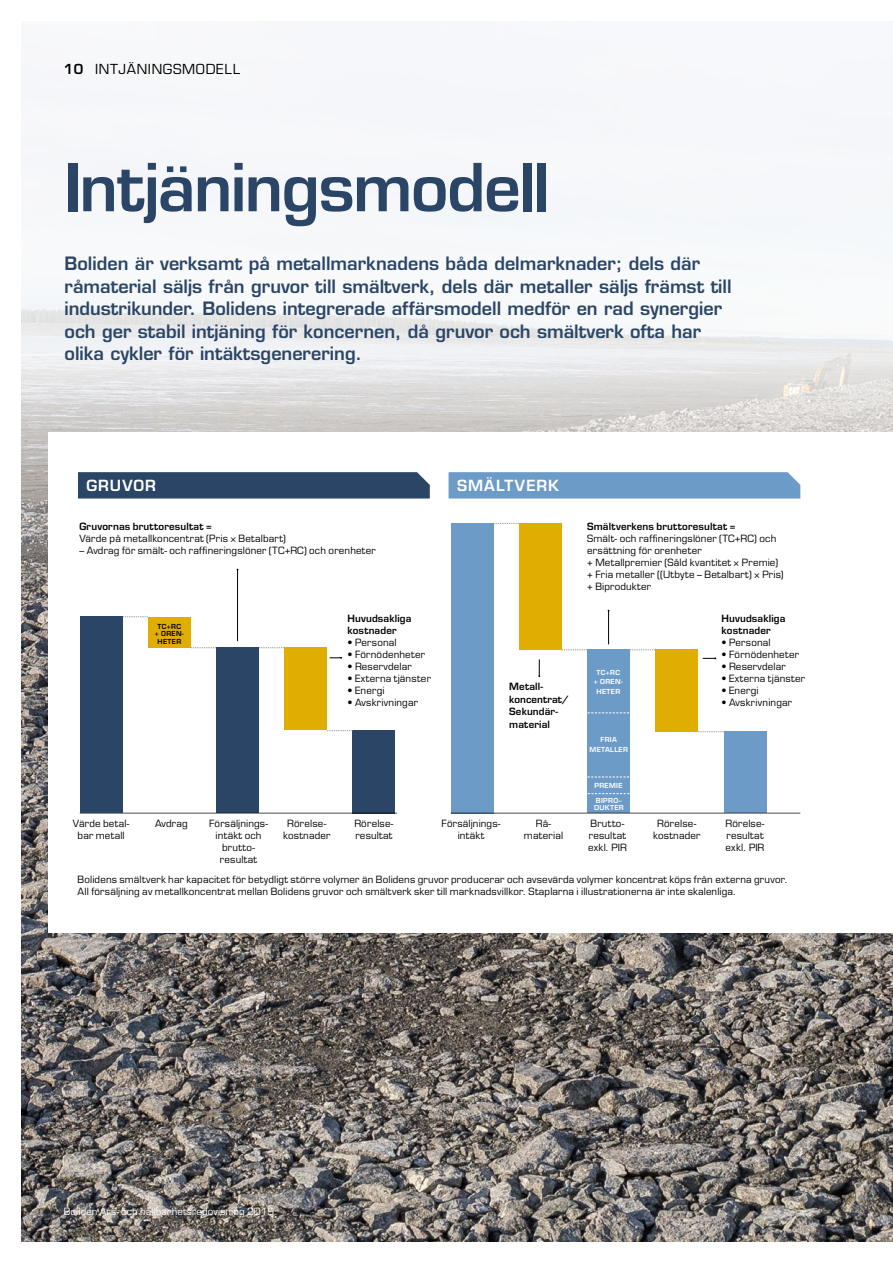
<style>
.page{position:relative;width:893px;height:1263px;background:#fff}
.page>*{position:absolute;margin:0;border:0;box-sizing:border-box;transform-origin:0 0}
.t1{font:600 64.5px "Eurostile LT Std";letter-spacing:-.025em;color:#2a4566}
.t2{font:600 18px/22.5px "Eurostile LT Std";color:#2a4566}
.t3{font:600 15px "Eurostile LT Std";letter-spacing:.06em;color:#fff}
.t4{font:13.5px "Eurostile LT Std";letter-spacing:.05em;color:#000}
.t5{font:9.75px/12px "Eurostile LT Std";letter-spacing:.015em;color:#000;text-align:center}
.t6{font:600 9.75px/12.8px "Eurostile LT Std";letter-spacing:.015em;color:#000}
.t7{font:9.75px "Eurostile LT Std";letter-spacing:.01em;color:#fff}
.t8{font:600 6.75px/9.8px "Eurostile LT Std";letter-spacing:.05em;color:#fff;text-align:center}
.t9{font:600 6.75px/7.5px "Eurostile LT Std";letter-spacing:.05em;color:#000;text-align:center}
.s1{font-weight:600}
</style>
<div class="page">
<img style="left:21px;top:612px;width:872px;height:630px">
<svg style="left:21px;top:86px;width:872px;height:526px;fill:#f5f7f9"></svg>
<div style="left:49px;top:432px;width:844px;height:500px;background:#fff"></div>
<div style="left:216px;top:647px;width:43px;height:166px;background:#2a4566"></div>
<div style="left:148px;top:616px;width:43px;height:31px;background:#dfae00"></div>
<div style="left:284px;top:647px;width:43px;height:83px;background:#dfae00"></div>
<div style="left:353px;top:730px;width:42px;height:83px;background:#2a4566"></div>
<hr style="left:80px;top:813px;width:317px;height:1px;background:#000">
<hr style="left:237px;top:570px;width:1px;height:71px;background:#000">
<svg style="left:330px;top:657px;width:12px;height:2px"></svg>
<svg style="left:259px;top:647px;width:25px;height:1px"></svg>
<svg style="left:191px;top:647px;width:25px;height:1px"></svg>
<svg style="left:122px;top:616px;width:26px;height:1px"></svg>
<svg style="left:327px;top:730px;width:26px;height:1px"></svg>
<div style="left:451px;top:523px;width:42px;height:290px;background:#6d9bc8"></div>
<div style="left:519px;top:523px;width:43px;height:127px;background:#dfae00"></div>
<div style="left:587px;top:650px;width:43px;height:163px;background:#6d9bc8"></div>
<div style="left:724px;top:731px;width:42px;height:82px;background:#6d9bc8"></div>
<hr style="left:451px;top:813px;width:349px;height:1px;background:#000">
<div style="left:655px;top:650px;width:43px;height:82px;background:#dfae00"></div>
<hr style="left:608px;top:611px;width:1px;height:33px;background:#000">
<svg style="left:703px;top:657px;width:13px;height:2px"></svg>
<svg style="left:493px;top:523px;width:26px;height:1px"></svg>
<svg style="left:562px;top:650px;width:25px;height:1px"></svg>
<svg style="left:630px;top:650px;width:25px;height:1px"></svg>
<svg style="left:698px;top:731px;width:26px;height:1px"></svg>
<svg style="left:588px;top:777px;width:41px;height:1px"></svg>
<svg style="left:588px;top:793px;width:41px;height:1px"></svg>
<svg style="left:588px;top:712px;width:41px;height:1px"></svg>
<svg style="left:538px;top:659px;width:2px;height:18px"></svg>
<div style="left:80px;top:616px;width:42px;height:197px;background:#2a4566"></div>
<div style="left:78px;top:472px;width:352px;height:26px;background:#2a4566"></div>
<div style="left:449px;top:472px;width:351px;height:26px;background:#6d9bc8"></div>
<h3 class="t4" style="left:64px;top:61px;width:178px"><span class="s1">10</span> INTJÄNINGSMODELL</h3>
<h1 class="t1" style="left:64px;top:147px;width:488px">Intjäningsmodell</h1>
<p class="t2" style="left:65px;top:252px;width:669px">Boliden är verksamt på metallmarknadens båda delmarknader; dels där råmaterial säljs från gruvor till smältverk, dels där metaller säljs främst till industrikunder. Bolidens integrerade affärsmodell medför en rad synergier och ger stabil intjäning för koncernen, då gruvor och smältverk ofta har olika cykler för intäktsgenerering.</p>
<h3 class="t3" style="left:87px;top:476px;width:71px">GRUVOR</h3>
<h3 class="t3" style="left:457px;top:476px;width:103px">SMÄLTVERK</h3>
<p class="t6" style="left:79px;top:520px;width:134px">Gruvornas bruttoresultat =</p>
<p class="t5" style="left:79px;top:533px;width:208px">Värde på metallkoncentrat (Pris × Betalbart)</p>
<p class="t5" style="left:79px;top:545px;width:298px">– Avdrag för smält- och raffineringslöner (TC+RC) och orenheter</p>
<p class="t9" style="left:155px;top:623px;width:30px">TC+RC + OREN-<br>HETER</p>
<p class="t6" style="left:347px;top:612px;width:66px">Huvudsakliga kostnader</p>
<p class="t5" style="left:347px;top:637px;width:51px">• Personal</p>
<p class="t5" style="left:347px;top:649px;width:79px">• Förnödenheter</p>
<p class="t5" style="left:347px;top:661px;width:66px">• Reservdelar</p>
<p class="t5" style="left:347px;top:673px;width:85px">• Externa tjänster</p>
<p class="t5" style="left:347px;top:685px;width:39px">• Energi</p>
<p class="t5" style="left:347px;top:697px;width:72px">• Avskrivningar</p>
<p class="t6" style="left:509px;top:680px;width:61px">Metall&shy;koncentrat/<br>Sekundär&shy;material</p>
<p class="t5" style="left:73px;top:818px;width:58px">Värde betal-</p>
<p class="t5" style="left:155px;top:818px;width:34px">Avdrag</p>
<p class="t5" style="left:78px;top:830px;width:49px">bar metall</p>
<p class="t5" style="left:209px;top:818px;width:60px">Försäljnings&shy;intäkt och brutto&shy;resultat</p>
<p class="t5" style="left:283px;top:818px;width:49px">Rörelse&shy;kostnader</p>
<p class="t5" style="left:354px;top:818px;width:41px;text-align:left">Rörelse&shy;resultat</p>
<p class="t5" style="left:441px;top:818px;width:60px">Försäljnings&shy;intäkt</p>
<p class="t5" style="left:524px;top:818px;width:41px">Rå&shy;material</p>
<p class="t6" style="left:587px;top:520px;width:150px">Smältverkens bruttoresultat =</p>
<p class="t5" style="left:587px;top:533px;width:198px;text-align:left">Smält- och raffineringslöner (TC+RC) och ersättning för orenheter<br>+ Metallpremier (Såld kvantitet × Premie) + Fria metaller ((Utbyte – Betalbart) × Pris) + Biprodukter</p>
<p class="t8" style="left:594px;top:667px;width:30px">TC+RC + OREN-<br>HETER</p>
<p class="t8" style="left:590px;top:735px;width:40px">FRIA<br>METALLER</p>
<p class="t8" style="left:594px;top:781px;width:30px">PREMIE</p>
<p class="t8" style="left:594px;top:797px;width:31px;line-height:7.5px;text-align:left">BIPRO–<br>DUKTER</p>
<p class="t6" style="left:721px;top:612px;width:66px">Huvudsakliga kostnader</p>
<p class="t5" style="left:721px;top:637px;width:51px">• Personal</p>
<p class="t5" style="left:721px;top:649px;width:79px">• Förnödenheter</p>
<p class="t5" style="left:721px;top:661px;width:66px">• Reservdelar</p>
<p class="t5" style="left:721px;top:673px;width:85px">• Externa tjänster</p>
<p class="t5" style="left:721px;top:685px;width:39px">• Energi</p>
<p class="t5" style="left:721px;top:697px;width:72px">• Avskrivningar</p>
<p class="t5" style="left:588px;top:818px;width:40px;text-align:left">Brutto&shy;resultat exkl. PIR</p>
<p class="t5" style="left:653px;top:818px;width:49px">Rörelse&shy;kostnader</p>
<p class="t5" style="left:725px;top:818px;width:41px;text-align:justify">Rörelse&shy;resultat exkl. PIR</p>
<p class="t5" style="left:78px;top:873px;width:712px;text-align:left">Bolidens smältverk har kapacitet för betydligt större volymer än Bolidens gruvor producerar och avsevärda volymer koncentrat köps från externa gruvor.<br>All försäljning av metallkoncentrat mellan Bolidens gruvor och smältverk sker till marknadsvillkor. Staplarna i illustrationerna är inte skalenliga.</p>
<p class="t7" style="left:64px;top:1205px;width:212px">Boliden Års- och hållbarhetsredovisning 2019</p>
</div>
